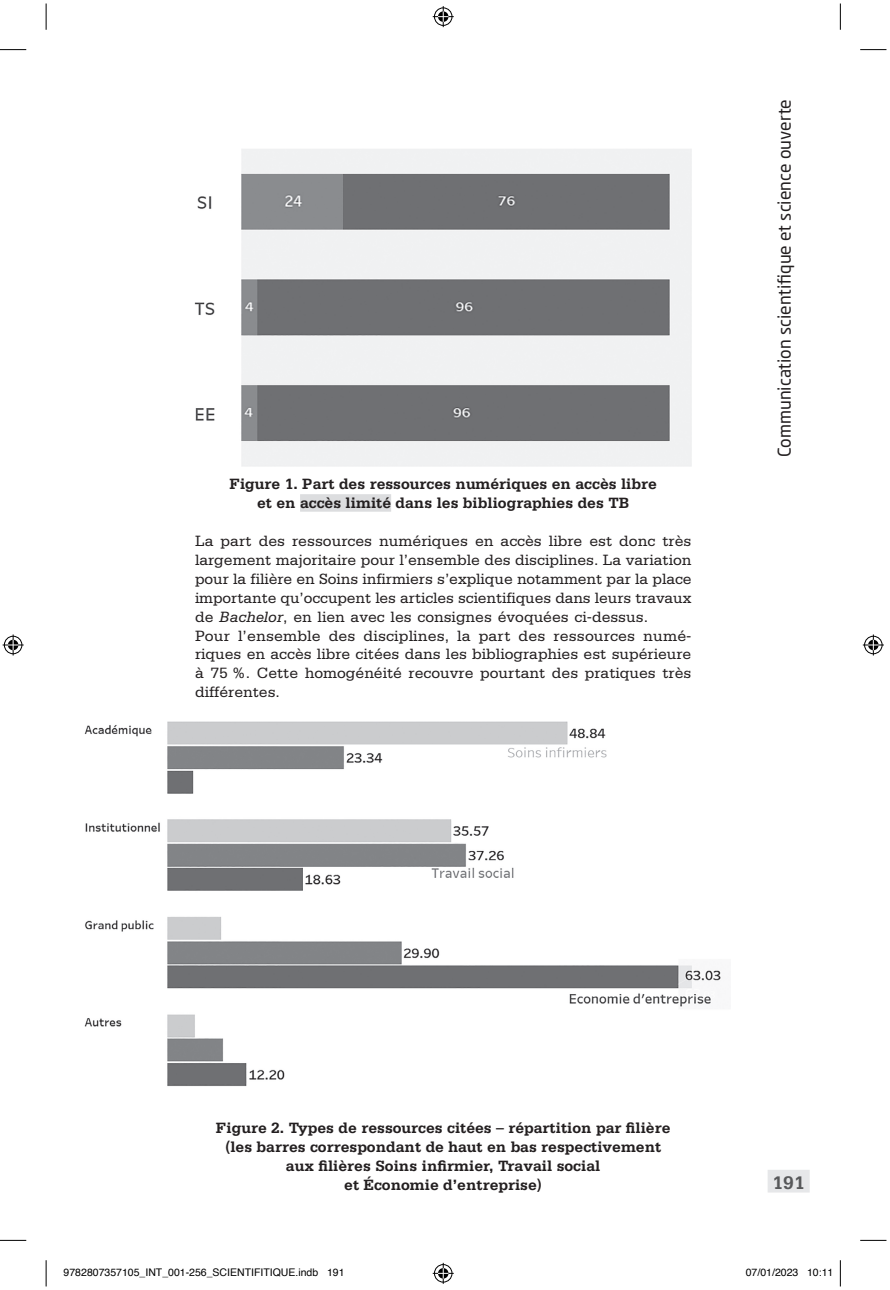
<style>
.page{position:relative;width:890px;height:1290px;background:#fff}
.page>*{position:absolute;margin:0;border:0;box-sizing:border-box;transform-origin:0 0}
.t1{font:700 19.25px "Serifa Std";color:#57585a}
.t2{font:17.5px "Neo Sans Std";color:#231f20}
.t3{font:15.75px/18.9px "Serifa Std";color:#231f20}
.t4{font:700 15.75px/18.9px "Serifa Std";color:#231f20;text-align:center}
.t5{font:10.5px "Helvetica";color:#000}
.s1{font-style:italic}
</style>
<div class="page">
<div style="left:767px;top:1170px;width:42px;height:22px;background:#e6e7e9"></div>
<div style="left:300px;top:494px;width:91px;height:18px;background:#dcdddf"></div>
<img style="left:195px;top:149px;width:496px;height:318px">
<img style="left:84px;top:721px;width:637px;height:365px">
<svg style="left:0;top:49px;width:26px;height:1px"></svg>
<svg style="left:860px;top:49px;width:26px;height:1px"></svg>
<svg style="left:0;top:1240px;width:26px;height:1px"></svg>
<svg style="left:860px;top:1240px;width:26px;height:1px"></svg>
<svg style="left:46px;top:4px;width:1px;height:26px"></svg>
<svg style="left:46px;top:1260px;width:1px;height:26px"></svg>
<svg style="left:839px;top:4px;width:1px;height:26px"></svg>
<svg style="left:839px;top:1260px;width:1px;height:26px"></svg>
<svg style="left:432px;top:6px;width:21px;height:21px"></svg>
<svg style="left:432px;top:1263px;width:21px;height:21px"></svg>
<svg style="left:3px;top:634px;width:21px;height:21px"></svg>
<svg style="left:862px;top:634px;width:21px;height:21px"></svg>
<p class="t4" style="left:229px;top:475px;width:429px">Figure 1. Part des ressources numériques en accès libre et en accès limité dans les bibliographies des TB</p>
<p class="t3" style="left:195px;top:531px;width:498px">La part des ressources numériques en accès libre est donc très largement majoritaire pour l’ensemble des disciplines. La variation pour la filière en Soins infirmiers s’explique notamment par la place importante qu’occupent les articles scientifiques dans leurs travaux de <span class="s1">Bachelor</span>, en lien avec les consignes évoquées ci-dessus.<br>Pour l’ensemble des disciplines, la part des ressources numé&shy;riques en accès libre citées dans les bibliographies est supérieure à 75 %. Cette homogénéité recouvre pourtant des pratiques très différentes.</p>
<p class="t2" style="left:773px;top:457px;width:359px;rotate:-90deg">Communication scientifique et science ouverte</p>
<p class="t4" style="left:216px;top:1118px;width:456px">Figure 2. Types de ressources citées – répartition par filière (les barres correspondant de haut en bas respectivement aux filières Soins infirmier, Travail social<br>et Économie d’entreprise)</p>
<p class="t1" style="left:772px;top:1171px;width:34px">191</p>
<p class="t5" style="left:64px;top:1264px;width:282px">9782807357105_INT_001-256_SCIENTIFITIQUE.indb 191</p>
<p class="t5" style="left:745px;top:1264px;width:89px">07/01/2023 10:11</p>
</div>
